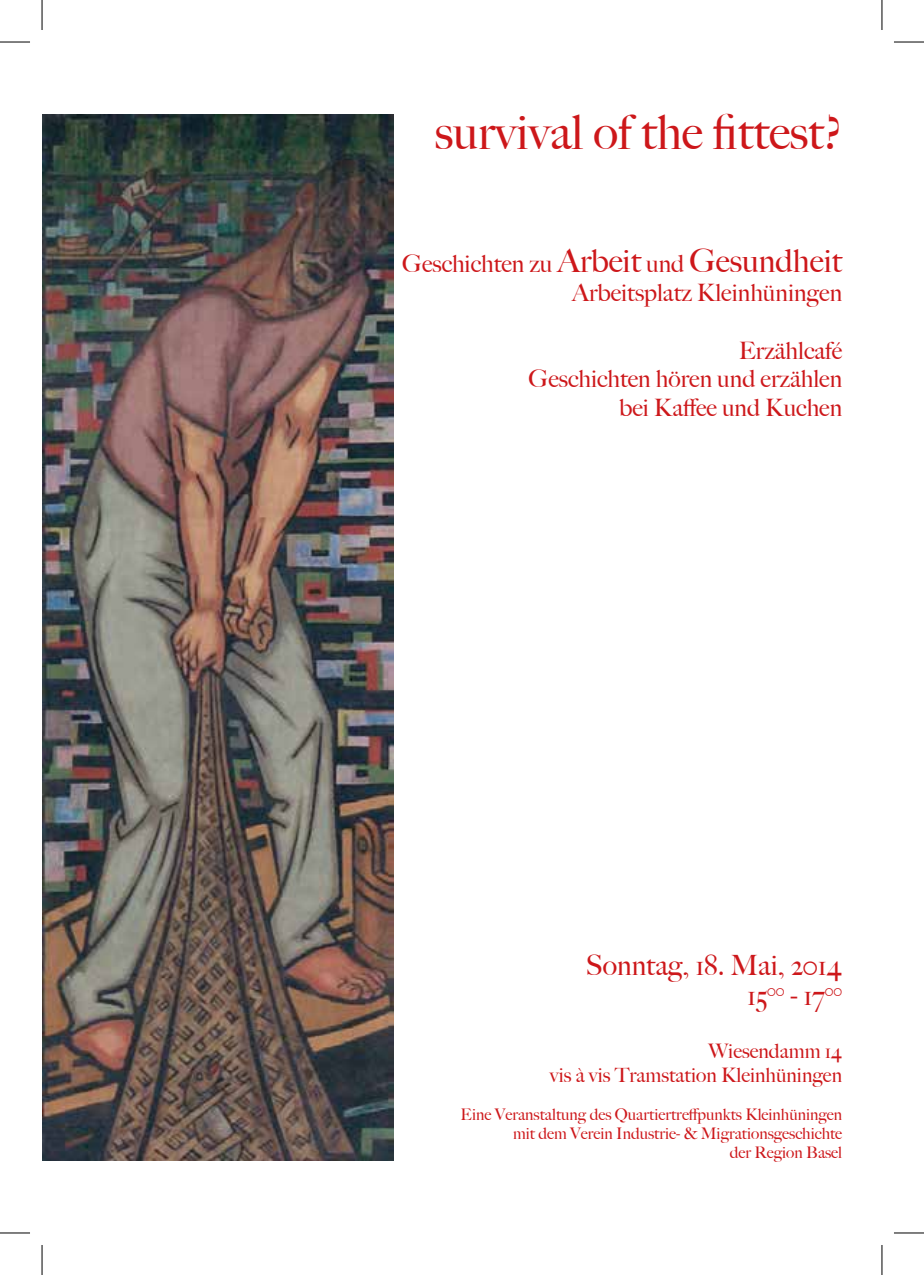
<style>
.page{position:relative;width:924px;height:1275px;background:#fff}
.page>*{position:absolute;margin:0;border:0;box-sizing:border-box;transform-origin:0 0}
.t1{font:500 48px "Big Caslon";color:#cd171a}
.t2{font:500 28px/30px "Big Caslon";color:#cd171a;text-align:right}
.t3{font:500 24px/28.8px "Big Caslon";color:#cd171a;text-align:right}
.t4{font:500 20px/24px "Big Caslon";color:#cd171a;text-align:right}
.t5{font:500 16px/19.2px "Big Caslon";color:#cd171a;text-align:right}
.s1{font-size:32px}
</style>
<div class="page">
<img style="left:42px;top:114px;width:351px;height:1047px">
<hr style="left:0;top:42px;width:30px;height:1px;background:#000">
<hr style="left:893px;top:42px;width:30px;height:1px;background:#000">
<hr style="left:0;top:1232px;width:30px;height:1px;background:#000">
<hr style="left:893px;top:1232px;width:30px;height:1px;background:#000">
<hr style="left:42px;top:0;width:1px;height:30px;background:#000">
<hr style="left:42px;top:1245px;width:1px;height:30px;background:#000">
<hr style="left:881px;top:0;width:1px;height:30px;background:#000">
<hr style="left:881px;top:1245px;width:1px;height:30px;background:#000">
<h1 class="t1" style="left:434px;top:104px;width:409px">survival of the fittest?</h1>
<p class="t3" style="left:402px;top:250px;width:441px">Geschichten zu <span class="s1">Arbeit</span> und <span class="s1">Gesundheit<br></span>Arbeitsplatz Kleinhüningen</p>
<p class="t3" style="left:528px;top:336px;width:315px">Erzählcafé<br>Geschichten hören und erzählen bei Kaffee und Kuchen</p>
<p class="t2" style="left:585px;top:951px;width:258px">Sonntag, 18. Mai, 2014<br>15<sup>00</sup> - 17<sup>00</sup></p>
<p class="t4" style="left:549px;top:1039px;width:293px">Wiesendamm 14<br>vis à vis Tramstation Kleinhüningen</p>
<p class="t5" style="left:460px;top:1104px;width:383px">Eine Veranstaltung des Quartiertreffpunkts Kleinhüningen mit dem Verein Industrie- &amp; Migrationsgeschichte<br>der Region Basel</p>
</div>
